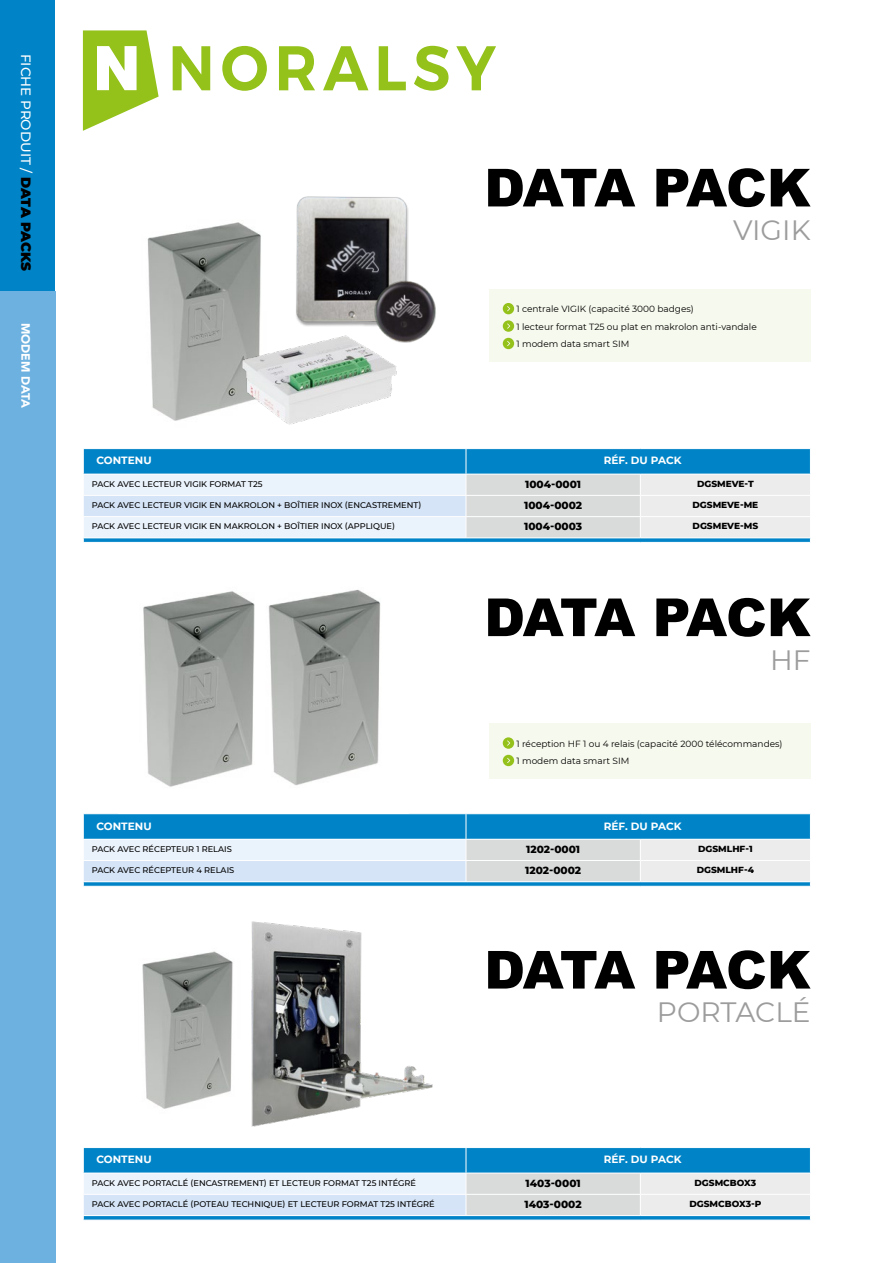
<style>
.page{position:relative;width:893px;height:1263px;background:#fff}
.page>*{position:absolute;margin:0;border:0;box-sizing:border-box;transform-origin:0 0}
.t1{font:900 52.5px "Arial";letter-spacing:-.055em;color:#000}
.t2{font:27.9px "Montserrat";color:#9c9c9d}
.t3{font:500 13.5px "Montserrat";color:#fff}
.t4{font:900 12px "Avenir";color:#fff}
.t5{font:800 10.5px "Montserrat";color:#000}
.t6{font:700 10.5px "Montserrat";color:#fff}
.t7{font:9px/17.4px "Montserrat";color:#000}
.t8{font:800 9px "Montserrat";color:#000}
.t9{font:500 8.25px "Montserrat";color:#000}
.s1{font-weight:900;color:#000}
</style>
<div class="page">
<svg style="left:83px;top:30px;width:76px;height:101px"></svg>
<svg style="left:173px;top:46px;width:37px;height:44px"></svg>
<svg style="left:222px;top:46px;width:45px;height:45px"></svg>
<svg style="left:279px;top:46px;width:36px;height:44px"></svg>
<svg style="left:323px;top:46px;width:45px;height:44px"></svg>
<svg style="left:379px;top:46px;width:27px;height:44px"></svg>
<svg style="left:414px;top:46px;width:35px;height:45px"></svg>
<svg style="left:456px;top:46px;width:40px;height:44px"></svg>
<svg style="left:83px;top:449px;width:728px;height:93px;background:#a0cbe3"></svg>
<svg style="left:84px;top:814px;width:382px;height:72px;background:#0888c8"></svg>
<div style="left:83px;top:839px;width:383px;height:21px;background:#eaf2fb"></div>
<div style="left:83px;top:860px;width:383px;height:22px;background:#d5e4f6"></div>
<hr style="left:83px;top:839px;width:383px;height:1px;background:#fff">
<hr style="left:83px;top:860px;width:383px;height:1px;background:#fff">
<hr style="left:83px;top:881px;width:383px;height:1px;background:#fff">
<svg style="left:83px;top:814px;width:1px;height:72px"></svg>
<svg style="left:466px;top:814px;width:345px;height:72px;background:#8cbfd9"></svg>
<img style="left:143px;top:590px;width:238px;height:197px">
<div style="left:489px;top:289px;width:322px;height:72px;background:#f6f9ed"></div>
<svg style="left:503px;top:303px;width:11px;height:11px"></svg>
<svg style="left:503px;top:320px;width:11px;height:12px"></svg>
<svg style="left:503px;top:338px;width:11px;height:11px"></svg>
<div style="left:489px;top:723px;width:322px;height:56px;background:#f6f9ed"></div>
<svg style="left:503px;top:737px;width:11px;height:12px"></svg>
<svg style="left:503px;top:755px;width:11px;height:11px"></svg>
<svg style="left:84px;top:1148px;width:382px;height:72px;background:#0888c8"></svg>
<div style="left:83px;top:1173px;width:383px;height:21px;background:#eaf2fb"></div>
<div style="left:83px;top:1194px;width:383px;height:21px;background:#d5e4f6"></div>
<hr style="left:83px;top:1173px;width:383px;height:1px;background:#fff">
<hr style="left:83px;top:1194px;width:383px;height:1px;background:#fff">
<hr style="left:83px;top:1215px;width:383px;height:1px;background:#fff">
<svg style="left:83px;top:1148px;width:1px;height:72px"></svg>
<svg style="left:466px;top:1148px;width:345px;height:72px;background:#8cbfd9"></svg>
<img style="left:142px;top:951px;width:91px;height:158px">
<img style="left:251px;top:921px;width:182px;height:206px">
<img style="left:147px;top:222px;width:114px;height:199px">
<img style="left:296px;top:196px;width:113px;height:129px">
<img style="left:365px;top:275px;width:71px;height:68px">
<img style="left:232px;top:325px;width:170px;height:100px">
<div style="left:0;top:0;width:55px;height:291px;background:#0084c7"></div>
<div style="left:0;top:291px;width:55px;height:972px;background:#6db1e0"></div>
<h3 class="t3" style="left:35px;top:54px;width:218px;rotate:90deg">FICHE PRODUIT / <span class="s1">DATA PACKS</span></h3>
<h3 class="t4" style="left:36px;top:323px;width:86px;rotate:90deg">MODEM DATA</h3>
<h1 class="t1" style="left:484px;top:150px;width:328px">DATA PACK</h1>
<h2 class="t2" style="left:733px;top:211px;width:79px">VIGIK</h2>
<p class="t7" style="left:516px;top:300px;width:242px">1 centrale VIGIK (capacité 3000 badges)<br>1 lecteur format T25 ou plat en makrolon anti-vandale<br>1 modem data smart SIM</p>
<p class="t6" style="left:96px;top:453px;width:57px">CONTENU</p>
<p class="t6" style="left:604px;top:453px;width:79px">RÉF. DU PACK</p>
<p class="t9" style="left:92px;top:478px;width:172px">PACK AVEC LECTEUR VIGIK FORMAT T25</p>
<p class="t5" style="left:525px;top:476px;width:58px">1004-0001</p>
<p class="t8" style="left:697px;top:477px;width:58px">DGSMEVE-T</p>
<p class="t9" style="left:92px;top:499px;width:331px">PACK AVEC LECTEUR VIGIK EN MAKROLON + BOÎTIER INOX (ENCASTREMENT)</p>
<p class="t5" style="left:524px;top:497px;width:60px">1004-0002</p>
<p class="t8" style="left:692px;top:498px;width:67px">DGSMEVE-ME</p>
<p class="t9" style="left:92px;top:520px;width:305px">PACK AVEC LECTEUR VIGIK EN MAKROLON + BOÎTIER INOX (APPLIQUE)</p>
<p class="t5" style="left:524px;top:519px;width:60px">1004-0003</p>
<p class="t8" style="left:693px;top:520px;width:67px">DGSMEVE-MS</p>
<h1 class="t1" style="left:484px;top:579px;width:328px">DATA PACK</h1>
<h2 class="t2" style="left:770px;top:640px;width:42px">HF</h2>
<p class="t7" style="left:516px;top:734px;width:268px">1 réception HF 1 ou 4 relais (capacité 2000 télécommandes)<br>1 modem data smart SIM</p>
<p class="t6" style="left:96px;top:818px;width:57px">CONTENU</p>
<p class="t6" style="left:604px;top:818px;width:79px">RÉF. DU PACK</p>
<p class="t9" style="left:92px;top:843px;width:142px">PACK AVEC RÉCEPTEUR 1 RELAIS</p>
<p class="t5" style="left:526px;top:841px;width:55px">1202-0001</p>
<p class="t8" style="left:698px;top:842px;width:56px">DGSMLHF-1</p>
<p class="t9" style="left:92px;top:864px;width:144px">PACK AVEC RÉCEPTEUR 4 RELAIS</p>
<p class="t5" style="left:525px;top:863px;width:57px">1202-0002</p>
<p class="t8" style="left:697px;top:863px;width:59px">DGSMLHF-4</p>
<h1 class="t1" style="left:484px;top:932px;width:328px">DATA PACK</h1>
<h2 class="t2" style="left:657px;top:993px;width:155px">PORTACLÉ</h2>
<p class="t6" style="left:96px;top:1152px;width:57px">CONTENU</p>
<p class="t6" style="left:604px;top:1152px;width:79px">RÉF. DU PACK</p>
<p class="t9" style="left:92px;top:1177px;width:326px">PACK AVEC PORTACLÉ (ENCASTREMENT) ET LECTEUR FORMAT T25 INTÉGRÉ</p>
<p class="t5" style="left:526px;top:1175px;width:57px">1403-0001</p>
<p class="t8" style="left:694px;top:1176px;width:63px">DGSMCBOX3</p>
<p class="t9" style="left:92px;top:1198px;width:344px">PACK AVEC PORTACLÉ (POTEAU TECHNIQUE) ET LECTEUR FORMAT T25 INTÉGRÉ</p>
<p class="t5" style="left:525px;top:1196px;width:59px">1403-0002</p>
<p class="t8" style="left:689px;top:1197px;width:74px">DGSMCBOX3-P</p>
</div>
